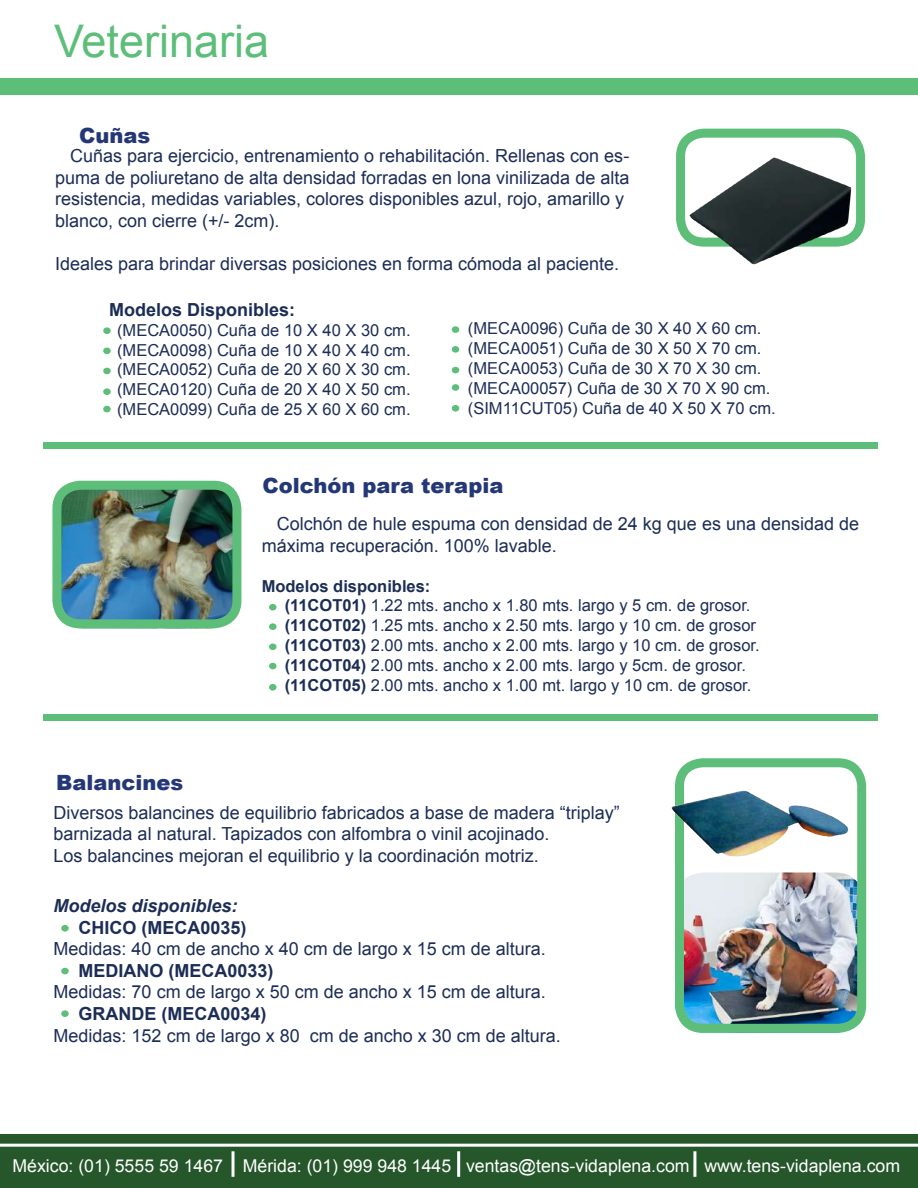
<style>
.page{position:relative;width:918px;height:1188px;background:#fff}
.page>*{position:absolute;margin:0;border:0;box-sizing:border-box;transform-origin:0 0}
.t1{font:45px "Arial";color:#5dbe79}
.t2{font:900 21px "Arial";color:#243777}
.t3{font:18px/21.6px "Arial";color:#1c2d56}
.t4{font:700 18px "Arial";color:#1c2d56}
.t5{font:italic 700 18px "Arial";color:#1c2d56}
.t6{font:17.7px "Arial";color:#fff}
.t7{font:16.5px/19.8px "Arial";color:#1c2d56}
.s1{font-weight:700}
</style>
<div class="page">
<div style="left:0;top:78px;width:918px;height:16px;background:#5dbe79"></div>
<div style="left:0;top:1134px;width:918px;height:54px;background:#26572b"></div>
<hr style="left:232px;top:1151px;width:3px;height:26px;background:#fff">
<hr style="left:457px;top:1151px;width:3px;height:26px;background:#fff">
<hr style="left:693px;top:1151px;width:3px;height:26px;background:#fff">
<hr style="left:0;top:1144px;width:918px;height:3px;background:#fff">
<div style="left:43px;top:443px;width:834px;height:6px;background:#5dbe79"></div>
<div style="left:43px;top:714px;width:834px;height:6px;background:#5dbe79"></div>
<img style="left:62px;top:491px;width:169px;height:127px">
<div style="left:52px;top:481px;width:189px;height:147px;border:9px solid #5dbe79;border-radius:23px"></div>
<div style="left:103px;top:327px;width:8px;height:7px;background:#5dbe79;border-radius:50%"></div>
<div style="left:103px;top:348px;width:8px;height:6px;background:#5dbe79;border-radius:50%"></div>
<div style="left:103px;top:368px;width:8px;height:6px;background:#5dbe79;border-radius:50%"></div>
<div style="left:452px;top:346px;width:7px;height:7px;background:#5dbe79;border-radius:50%"></div>
<div style="left:103px;top:388px;width:8px;height:7px;background:#5dbe79;border-radius:50%"></div>
<div style="left:452px;top:367px;width:7px;height:6px;background:#5dbe79;border-radius:50%"></div>
<div style="left:103px;top:406px;width:8px;height:6px;background:#5dbe79;border-radius:50%"></div>
<div style="left:452px;top:384px;width:7px;height:7px;background:#5dbe79;border-radius:50%"></div>
<div style="left:452px;top:326px;width:7px;height:7px;background:#5dbe79;border-radius:50%"></div>
<div style="left:452px;top:405px;width:7px;height:7px;background:#5dbe79;border-radius:50%"></div>
<div style="left:676px;top:129px;width:189px;height:118px;border:9px solid #5dbe79;border-radius:23px"></div>
<img style="left:684px;top:151px;width:171px;height:114px">
<div style="left:269px;top:604px;width:8px;height:6px;background:#5dbe79;border-radius:50%"></div>
<div style="left:269px;top:623px;width:8px;height:7px;background:#5dbe79;border-radius:50%"></div>
<div style="left:269px;top:644px;width:8px;height:6px;background:#5dbe79;border-radius:50%"></div>
<div style="left:269px;top:663px;width:8px;height:6px;background:#5dbe79;border-radius:50%"></div>
<div style="left:269px;top:684px;width:8px;height:7px;background:#5dbe79;border-radius:50%"></div>
<div style="left:61px;top:925px;width:8px;height:7px;background:#5dbe79;border-radius:50%"></div>
<div style="left:61px;top:1010px;width:8px;height:7px;background:#5dbe79;border-radius:50%"></div>
<div style="left:61px;top:968px;width:8px;height:6px;background:#5dbe79;border-radius:50%"></div>
<img style="left:685px;top:873px;width:171px;height:150px">
<div style="left:675px;top:758px;width:191px;height:275px;border:9px solid #5dbe79;border-radius:23px"></div>
<img style="left:671px;top:790px;width:178px;height:69px">
<h1 class="t1" style="left:54px;top:12px;width:217px">Veterinaria</h1>
<p class="t2" style="left:79px;top:120px;width:73px">Cuñas</p>
<p class="t3" style="left:55px;top:145px;width:576px;text-indent:15px">Cuñas para ejercicio, entrenamiento o rehabilitación. Rellenas con es&shy;puma de poliuretano de alta densidad forradas en lona vinilizada de alta resistencia, medidas variables, colores disponibles azul, rojo, amarillo y blanco, con cierre (+/- 2cm).</p>
<p class="t3" style="left:55px;top:253px;width:566px">Ideales para brindar diversas posiciones en forma cómoda al paciente.</p>
<p class="t4" style="left:109px;top:298px;width:188px">Modelos Disponibles:</p>
<p class="t7" style="left:117px;top:320px;width:295px;text-align:justify">(MECA0050) Cuña de 10 X 40 X 30 cm. (MECA0098) Cuña de 10 X 40 X 40 cm. (MECA0052) Cuña de 20 X 60 X 30 cm. (MECA0120) Cuña de 20 X 40 X 50 cm. (MECA0099) Cuña de 25 X 60 X 60 cm.</p>
<p class="t7" style="left:468px;top:319px;width:309px">(MECA0096) Cuña de 30 X 40 X 60 cm. (MECA0051) Cuña de 30 X 50 X 70 cm. (MECA0053) Cuña de 30 X 70 X 30 cm. (MECA00057) Cuña de 30 X 70 X 90 cm. (SIM11CUT05) Cuña de 40 X 50 X 70 cm.</p>
<p class="t2" style="left:262px;top:471px;width:242px">Colchón para terapia</p>
<p class="t3" style="left:262px;top:514px;width:599px;text-indent:15px">Colchón de hule espuma con densidad de 24 kg que es una densidad de máxima recuperación. 100% lavable.</p>
<p class="t7" style="left:285px;top:576px;width:477px;text-indent:-23px"><span class="s1">Modelos disponibles:<br>(11COT01)</span> 1.22 mts. ancho x 1.80 mts. largo y 5 cm. de grosor. <span class="s1">(11COT02)</span> 1.25 mts. ancho x 2.50 mts. largo y 10 cm. de grosor <span class="s1">(11COT03)</span> 2.00 mts. ancho x 2.00 mts. largo y 10 cm. de grosor. <span class="s1">(11COT04)</span> 2.00 mts. ancho x 2.00 mts. largo y 5cm. de grosor. <span class="s1">(11COT05)</span> 2.00 mts. ancho x 1.00 mt. largo y 10 cm. de grosor.</p>
<p class="t2" style="left:56px;top:768px;width:129px">Balancines</p>
<p class="t3" style="left:54px;top:802px;width:568px">Diversos balancines de equilibrio fabricados a base de madera “triplay” barnizada al natural. Tapizados con alfombra o vinil acojinado.<br>Los balancines mejoran el equilibrio y la coordinación motriz.</p>
<p class="t5" style="left:54px;top:894px;width:186px">Modelos disponibles:</p>
<p class="t4" style="left:79px;top:915px;width:170px">CHICO (MECA0035)</p>
<p class="t3" style="left:54px;top:938px;width:494px">Medidas: 40 cm de ancho x 40 cm de largo x 15 cm de altura.</p>
<p class="t4" style="left:79px;top:959px;width:197px">MEDIANO (MECA0033)</p>
<p class="t3" style="left:54px;top:982px;width:494px">Medidas: 70 cm de largo x 50 cm de ancho x 15 cm de altura.</p>
<p class="t4" style="left:79px;top:1002px;width:190px">GRANDE (MECA0034)</p>
<p class="t3" style="left:54px;top:1025px;width:509px">Medidas: 152 cm de largo x 80 cm de ancho x 30 cm de altura.</p>
<p class="t6" style="left:13px;top:1155px;width:889px">México: (01) 5555 59 1467 Mérida: (01) 999 948 1445 ventas@tens-vidaplena.com www.tens-vidaplena.com</p>
</div>
